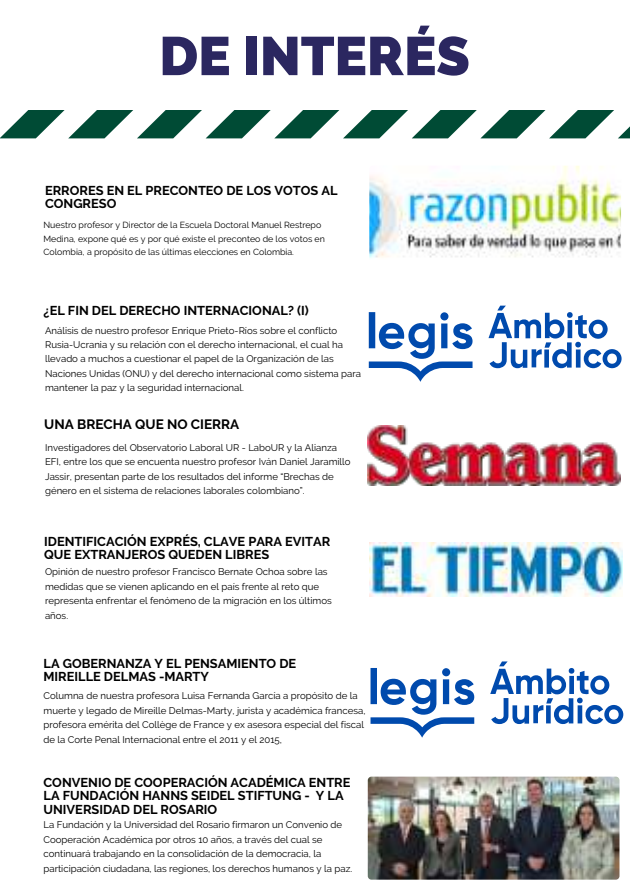
<style>
.page{position:relative;width:630px;height:891px;background:#fff}
.page>*{position:absolute;margin:0;border:0;box-sizing:border-box;transform-origin:0 0}
.t1{font:800 54px "Raleway";color:#2b2760}
.t2{font:700 13.6px "Raleway";color:#000}
.t3{font:700 12.8px/13.2px "Raleway";color:#000}
.t4{font:9.6px/14.4px "Raleway";color:#000}
.t5{font:8.8px/13.2px "Raleway";color:#000}
</style>
<div class="page">
<img style="left:369px;top:166px;width:252px;height:103px;border-radius:4px">
<svg style="left:0;top:110px;width:630px;height:28px;fill:#074f3a"></svg>
<svg style="left:489px;top:306px;width:133px;height:62px"></svg>
<svg style="left:369px;top:312px;width:104px;height:70px"></svg>
<img style="left:368px;top:777px;width:252px;height:103px;border-radius:4px">
<img style="left:369px;top:542px;width:253px;height:55px">
<svg style="left:490px;top:661px;width:133px;height:63px"></svg>
<svg style="left:371px;top:668px;width:103px;height:70px"></svg>
<img style="left:368px;top:425px;width:253px;height:60px">
<h1 class="t1" style="left:159px;top:24px;width:312px">DE INTERÉS</h1>
<h3 class="t3" style="left:45px;top:184px;width:294px">ERRORES EN EL PRECONTEO DE LOS VOTOS AL<br>CONGRESO</h3>
<p class="t5" style="left:44px;top:219px;width:283px">Nuestro profesor y Director de la Escuela Doctoral Manuel Restrepo<br>Medina, expone qué es y por qué existe el preconteo de los votos en<br>Colombia, a propósito de las últimas elecciones en Colombia.</p>
<h3 class="t3" style="left:44px;top:304px;width:267px">¿EL FIN DEL DERECHO INTERNACIONAL? (I)</h3>
<p class="t4" style="left:45px;top:323px;width:317px">Análisis de nuestro profesor Enrique Prieto-Ríos sobre el conflicto Rusia-Ucrania y su relación con el derecho internacional, el cual ha llevado a muchos a cuestionar el papel de la Organización de las Naciones Unidas (ONU) y del derecho internacional como sistema para mantener la paz y la seguridad internacional.</p>
<h2 class="t2" style="left:44px;top:416px;width:197px">UNA BRECHA QUE NO CIERRA</h2>
<p class="t4" style="left:45px;top:440px;width:307px">Investigadores del Observatorio Laboral UR - LaboUR y la Alianza EFI, entre los que se encuenta nuestro profesor Iván Daniel Jaramillo Jassir, presentan parte de los resultados del informe “Brechas de género en el sistema de relaciones laborales colombiano”.</p>
<h3 class="t3" style="left:44px;top:535px;width:288px">IDENTIFICACIÓN EXPRÉS, CLAVE PARA EVITAR<br>QUE EXTRANJEROS QUEDEN LIBRES</h3>
<p class="t4" style="left:45px;top:565px;width:288px">Opinión de nuestro profesor Francisco Bernate Ochoa sobre las medidas que se vienen aplicando en el país frente al reto que representa enfrentar el fenómeno de la migración en los últimos años.</p>
<h3 class="t3" style="left:44px;top:658px;width:254px">LA GOBERNANZA Y EL PENSAMIENTO DE<br>MIREILLE DELMAS -MARTY</h3>
<p class="t4" style="left:44px;top:689px;width:324px">Columna de nuestra profesora Luisa Fernanda García a propósito de la muerte y legado de Mireille Delmas-Marty, jurista y académica francesa, profesora emérita del Collège de France y ex asesora especial del fiscal de la Corte Penal Internacional entre el 2011 y el 2015,</p>
<h3 class="t3" style="left:44px;top:776px;width:309px">CONVENIO DE COOPERACIÓN ACADÉMICA ENTRE<br>LA FUNDACIÓN HANNS SEIDEL STIFTUNG - Y LA<br>UNIVERSIDAD DEL ROSARIO</h3>
<p class="t4" style="left:44px;top:818px;width:310px">La Fundación y la Universidad del Rosario firmaron un Convenio de Cooperación Académica por otros 10 años, a través del cual se continuará trabajando en la consolidación de la democracia, la participación ciudadana, las regiones, los derechos humanos y la paz.</p>
</div>
